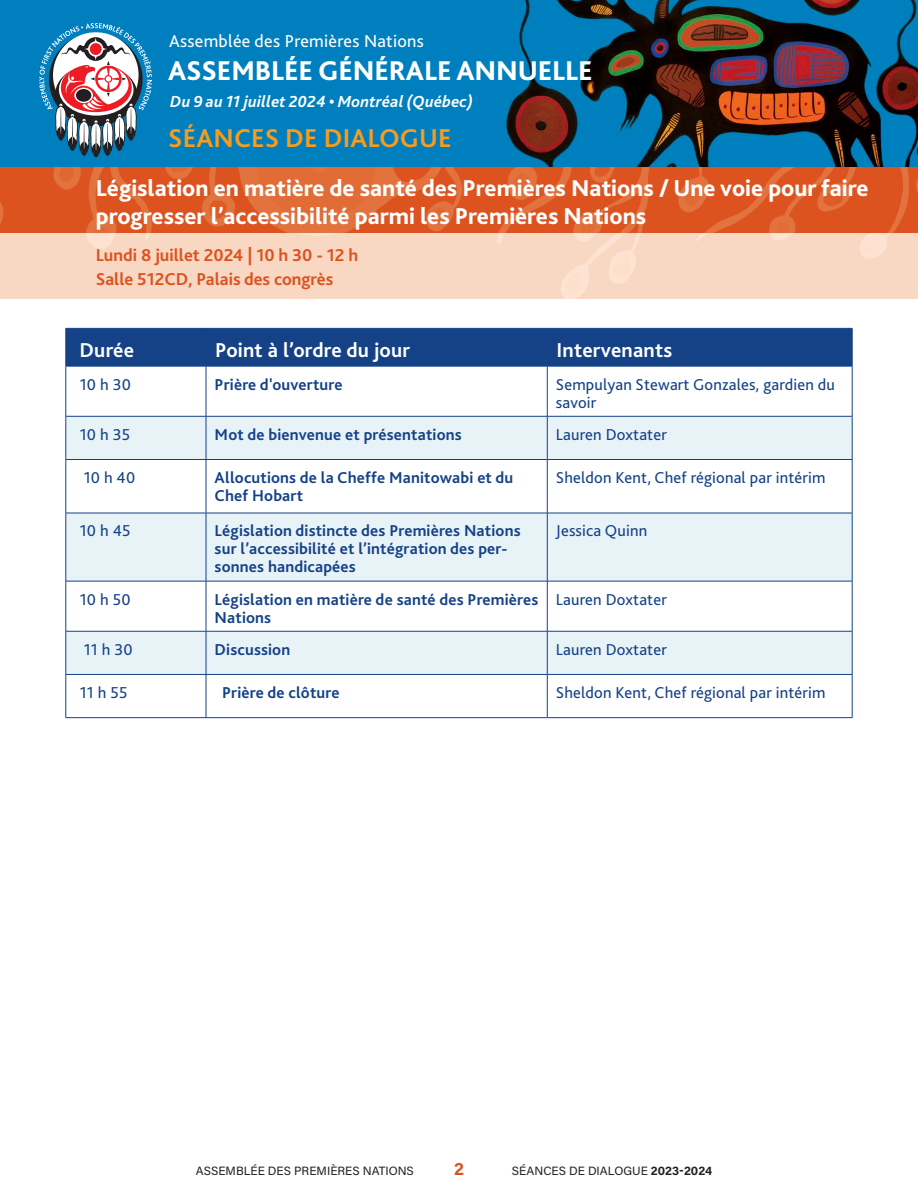
<style>
.page{position:relative;width:918px;height:1188px;background:#fff}
.page>*{position:absolute;margin:0;border:0;box-sizing:border-box;transform-origin:0 0}
.t1{font:800 28.35px "Bliss 2";letter-spacing:-.005em;color:#fff}
.t2{font:700 27px "Bliss 2";letter-spacing:.005em;color:#f99b1c}
.t3{font:800 24px/28.8px "Bliss 2";color:#fff}
.t4{font:700 21px "Bliss 2";letter-spacing:.01em;color:#fff}
.t5{font:18.15px "Bliss 2";letter-spacing:.015em;color:#fff}
.t6{font:700 18px "Bliss 2";color:#db521f}
.t7{font:18px "Acumin Variable Concept";color:#db521f}
.t8{font:italic 700 16.8px "Bliss 2";letter-spacing:.005em;color:#fff}
.Chart_Text_Bold{font:700 16.5px/18px "Bliss 2";letter-spacing:.01em;color:#154287}
.Chart_Regular_Text{font:16.5px/18px "Bliss 2";letter-spacing:.01em;color:#154287}
.Chart_Time{font:16.5px "Bliss 2";letter-spacing:.01em;color:#154287}
.t9{font:12px "Acumin Variable Concept";color:#231f20}
</style>
<div class="page">
<img style="left:0;top:0;width:918px;height:168px">
<svg style="left:39px;top:23px;width:113px;height:135px"></svg>
<svg style="left:0;top:168px;width:918px;height:65px;background:#dd5c28"></svg>
<div style="left:0;top:233px;width:918px;height:66px;background:#f7d6c1"></div>
<div style="left:67px;top:329px;width:785px;height:37px;background:#154287"></div>
<svg style="left:67px;top:417px;width:785px;height:257px;fill:#e8f3f8"></svg>
<hr style="left:66px;top:328px;width:140px;height:1px;background:#154287">
<hr style="left:66px;top:329px;width:1px;height:37px;background:#154287">
<hr style="left:206px;top:328px;width:341px;height:1px;background:#154287">
<hr style="left:206px;top:329px;width:1px;height:37px;background:#154287">
<hr style="left:547px;top:328px;width:305px;height:1px;background:#154287">
<hr style="left:547px;top:329px;width:1px;height:37px;background:#154287">
<hr style="left:852px;top:329px;width:1px;height:37px;background:#154287">
<hr style="left:66px;top:366px;width:140px;height:1px;background:#154287">
<hr style="left:66px;top:366px;width:1px;height:50px;background:#154287">
<hr style="left:206px;top:366px;width:341px;height:1px;background:#154287">
<hr style="left:206px;top:366px;width:1px;height:50px;background:#154287">
<hr style="left:547px;top:366px;width:305px;height:1px;background:#154287">
<hr style="left:547px;top:366px;width:1px;height:50px;background:#154287">
<hr style="left:852px;top:366px;width:1px;height:50px;background:#154287">
<hr style="left:66px;top:416px;width:140px;height:1px;background:#154287">
<hr style="left:66px;top:416px;width:1px;height:43px;background:#154287">
<hr style="left:206px;top:416px;width:341px;height:1px;background:#154287">
<hr style="left:206px;top:416px;width:1px;height:43px;background:#154287">
<hr style="left:547px;top:416px;width:305px;height:1px;background:#154287">
<hr style="left:547px;top:416px;width:1px;height:43px;background:#154287">
<hr style="left:852px;top:416px;width:1px;height:43px;background:#154287">
<hr style="left:66px;top:459px;width:140px;height:1px;background:#154287">
<hr style="left:66px;top:460px;width:1px;height:53px;background:#154287">
<hr style="left:206px;top:459px;width:341px;height:1px;background:#154287">
<hr style="left:206px;top:460px;width:1px;height:53px;background:#154287">
<hr style="left:547px;top:459px;width:305px;height:1px;background:#154287">
<hr style="left:547px;top:460px;width:1px;height:53px;background:#154287">
<hr style="left:852px;top:460px;width:1px;height:53px;background:#154287">
<hr style="left:66px;top:513px;width:140px;height:1px;background:#154287">
<hr style="left:66px;top:513px;width:1px;height:68px;background:#154287">
<hr style="left:206px;top:513px;width:341px;height:1px;background:#154287">
<hr style="left:206px;top:513px;width:1px;height:68px;background:#154287">
<hr style="left:547px;top:513px;width:305px;height:1px;background:#154287">
<hr style="left:547px;top:513px;width:1px;height:68px;background:#154287">
<hr style="left:852px;top:513px;width:1px;height:68px;background:#154287">
<hr style="left:66px;top:581px;width:140px;height:1px;background:#154287">
<hr style="left:66px;top:581px;width:1px;height:50px;background:#154287">
<hr style="left:206px;top:581px;width:341px;height:1px;background:#154287">
<hr style="left:206px;top:581px;width:1px;height:50px;background:#154287">
<hr style="left:547px;top:581px;width:305px;height:1px;background:#154287">
<hr style="left:547px;top:581px;width:1px;height:50px;background:#154287">
<hr style="left:852px;top:581px;width:1px;height:50px;background:#154287">
<hr style="left:66px;top:631px;width:140px;height:1px;background:#154287">
<hr style="left:66px;top:631px;width:1px;height:43px;background:#154287">
<hr style="left:206px;top:631px;width:341px;height:1px;background:#154287">
<hr style="left:206px;top:631px;width:1px;height:43px;background:#154287">
<hr style="left:547px;top:631px;width:305px;height:1px;background:#154287">
<hr style="left:547px;top:631px;width:1px;height:43px;background:#154287">
<hr style="left:852px;top:631px;width:1px;height:43px;background:#154287">
<hr style="left:66px;top:674px;width:140px;height:1px;background:#154287">
<hr style="left:66px;top:675px;width:1px;height:42px;background:#154287">
<hr style="left:206px;top:674px;width:341px;height:1px;background:#154287">
<hr style="left:206px;top:675px;width:1px;height:42px;background:#154287">
<hr style="left:547px;top:674px;width:305px;height:1px;background:#154287">
<hr style="left:547px;top:675px;width:1px;height:42px;background:#154287">
<hr style="left:852px;top:675px;width:1px;height:42px;background:#154287">
<hr style="left:66px;top:717px;width:140px;height:1px;background:#154287">
<hr style="left:206px;top:717px;width:341px;height:1px;background:#154287">
<hr style="left:547px;top:717px;width:305px;height:1px;background:#154287">
<p class="t5" style="left:169px;top:30px;width:256px">Assemblée des Premières Nations</p>
<h1 class="t1" style="left:168px;top:53px;width:426px">ASSEMBLÉE GÉNÉRALE ANNUELLE</h1>
<p class="t8" style="left:170px;top:91px;width:304px">Du 9 au 11 juillet 2024 • Montréal (Québec)</p>
<h2 class="t2" style="left:168px;top:121px;width:285px">SÉANCES DE DIALOGUE</h2>
<p class="t3" style="left:96px;top:173px;width:774px">Législation en matière de santé des Premières Nations / Une voie pour faire progresser l’accessibilité parmi les Premières Nations</p>
<p class="t6" style="left:96px;top:244px;width:264px">Lundi 8 juillet 2024 | 10 h 30 - 12 h</p>
<p class="t6" style="left:96px;top:268px;width:239px">Salle 512CD, Palais des congrès</p>
<h1 class="t4" style="left:79px;top:337px;width:56px">Durée</h1>
<h1 class="t4" style="left:215px;top:337px;width:197px">Point à l’ordre du jour</h1>
<h1 class="t4" style="left:556px;top:337px;width:117px">Intervenants</h1>
<p class="Chart_Time" style="left:80px;top:374px;width:53px">10 h 30</p>
<p class="Chart_Text_Bold" style="left:215px;top:375px;width:129px">Prière d'ouverture</p>
<p class="Chart_Regular_Text" style="left:556px;top:375px;width:280px">Sempulyan Stewart Gonzales, gardien du savoir</p>
<p class="Chart_Time" style="left:80px;top:424px;width:52px">10 h 35</p>
<p class="Chart_Text_Bold" style="left:215px;top:425px;width:249px">Mot de bienvenue et présentations</p>
<p class="Chart_Regular_Text" style="left:556px;top:425px;width:112px">Lauren Doxtater</p>
<p class="Chart_Time" style="left:84px;top:467px;width:53px">10 h 40</p>
<p class="Chart_Text_Bold" style="left:215px;top:468px;width:300px">Allocutions de la Cheffe Manitowabi et du<br>Chef Hobart</p>
<h1 class="Chart_Regular_Text" style="left:556px;top:468px;width:271px">Sheldon Kent, Chef régional par intérim</h1>
<p class="Chart_Time" style="left:80px;top:521px;width:52px">10 h 45</p>
<p class="Chart_Text_Bold" style="left:215px;top:522px;width:307px">Législation distincte des Premières Nations sur l’accessibilité et l’intégration des per&shy;sonnes handicapées</p>
<p class="Chart_Regular_Text" style="left:556px;top:522px;width:93px">Jessica Quinn</p>
<p class="Chart_Time" style="left:80px;top:589px;width:52px">10 h 50</p>
<p class="Chart_Text_Bold" style="left:215px;top:590px;width:325px">Législation en matière de santé des Premières<br>Nations</p>
<p class="Chart_Regular_Text" style="left:556px;top:590px;width:112px">Lauren Doxtater</p>
<p class="Chart_Time" style="left:84px;top:639px;width:50px">11 h 30</p>
<p class="Chart_Text_Bold" style="left:215px;top:640px;width:77px">Discussion</p>
<p class="Chart_Regular_Text" style="left:556px;top:640px;width:112px">Lauren Doxtater</p>
<p class="Chart_Time" style="left:80px;top:682px;width:49px">11 h 55</p>
<p class="Chart_Text_Bold" style="left:222px;top:683px;width:119px">Prière de clôture</p>
<p class="Chart_Regular_Text" style="left:556px;top:683px;width:271px">Sheldon Kent, Chef régional par intérim</p>
<p class="t9" style="left:196px;top:1162px;width:219px">ASSEMBLÉE DES PREMIÈRES NATIONS</p>
<p class="t7" style="left:454px;top:1156px;width:11px">2</p>
<p class="t9" style="left:512px;top:1162px;width:202px">SÉANCES DE DIALOGUE 2023-2024</p>
</div>
